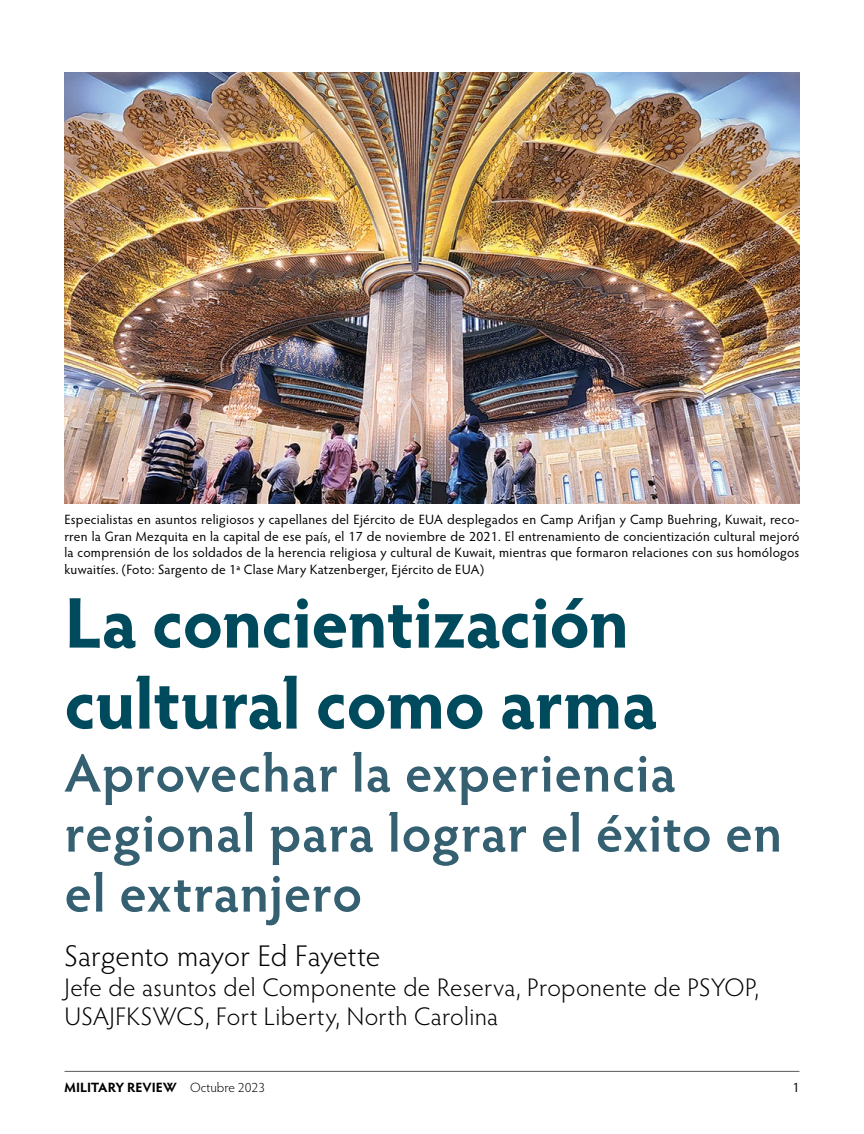
<style>
.page{position:relative;width:864px;height:1134px;background:#fff}
.page>*{position:absolute;margin:0;border:0;box-sizing:border-box;transform-origin:0 0}
.t1{font:700 72px/81px "Hypatia Sans Pro";letter-spacing:-.01em;color:#004a5d}
.sub-title{font:600 54px/60px "Hypatia Sans Pro";letter-spacing:.01em;color:#356072}
.author{font:300 30px "Hypatia Sans Pro";letter-spacing:.005em;color:#000}
.author-assignment{font:300 25.5px/28.5px "Hypatia Sans Pro";letter-spacing:.015em;color:#000}
.cutline{font:13.5px/16.5px "Hypatia Sans Pro";letter-spacing:.015em;color:#000;text-align:justify}
.t2{font:700 13.5px "Hypatia Sans Pro";letter-spacing:-.005em;color:#000}
.s1{font-weight:300}
</style>
<div class="page">
<img style="left:65px;top:73px;width:735px;height:431px">
<hr style="left:65px;top:1071px;width:734px;height:1px;background:#58595b">
<p class="cutline" style="left:64px;top:511px;width:737px">Especialistas en asuntos religiosos y capellanes del Ejército de EUA desplegados en Camp Arifjan y Camp Buehring, Kuwait, reco&shy;rren la Gran Mezquita en la capital de ese país, el 17 de noviembre de 2021. El entrenamiento de concientización cultural mejoró la comprensión de los soldados de la herencia religiosa y cultural de Kuwait, mientras que formaron relaciones con sus homólogos kuwaitíes. (Foto: Sargento de 1ª Clase Mary Katzenberger, Ejército de EUA)</p>
<h1 class="t1" style="left:64px;top:579px;width:595px">La concientización cultural como arma</h1>
<h1 class="sub-title" style="left:64px;top:741px;width:719px">Aprovechar la experiencia regional para lograr el éxito en el extranjero</h1>
<p class="author" style="left:64px;top:936px;width:318px">Sargento mayor Ed Fayette</p>
<p class="author-assignment" style="left:64px;top:972px;width:696px">Jefe de asuntos del Componente de Reserva, Proponente de PSYOP,<br>USAJFKSWCS, Fort Liberty, North Carolina</p>
<p class="t2" style="left:64px;top:1078px;width:202px">MILITARY REVIEW <span class="s1">Octubre 2023</span></p>
<p class="cutline" style="left:793px;top:1079px;width:8px">1</p>
</div>
